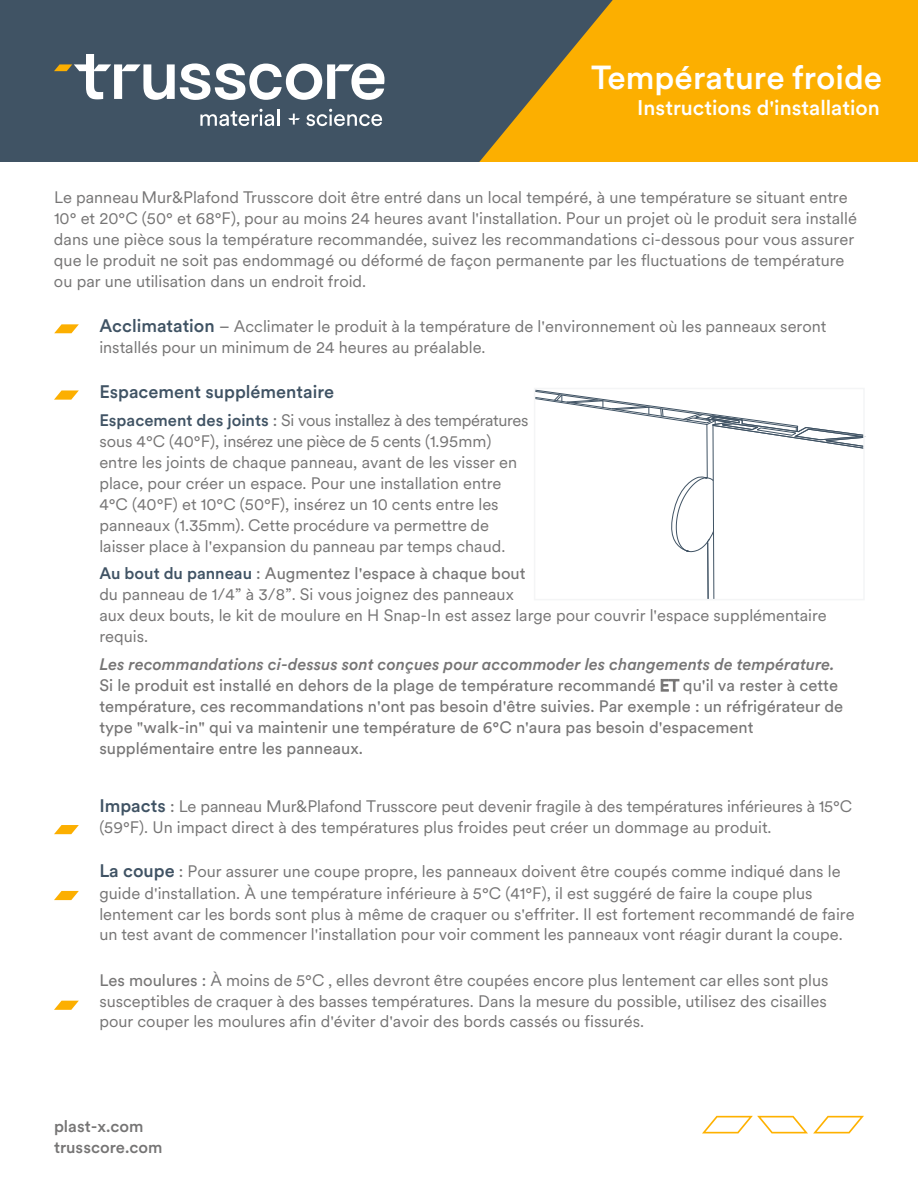
<style>
.page{position:relative;width:918px;height:1188px;background:#fff}
.page>*{position:absolute;margin:0;border:0;box-sizing:border-box;transform-origin:0 0}
.t1{font:500 33px "Circular XX";color:#fff}
.t2{font:500 21px "Circular XX";color:#fff}
.t3{font:500 18px "Circular XX";color:#405364}
.t4{font:16.5px/21px "Circular XX";color:#767575}
.t5{font:16.5px/21px "Circular XX";color:#767575}
.t6{font:500 16.5px/20.9px "Circular XX";color:#767575}
.s1{font-weight:500;font-size:18px;color:#405364}
.s2{font-style:inherit}
.s3{font-weight:500;color:#405364}
.s4{font-weight:500;font-style:italic}
</style>
<div class="page">
<div style="left:0;top:0;width:918px;height:162px;background:#405364"></div>
<svg style="left:54px;top:54px;width:330px;height:46px"></svg>
<svg style="left:200px;top:109px;width:79px;height:17px"></svg>
<svg style="left:306px;top:109px;width:76px;height:17px"></svg>
<svg style="left:288px;top:114px;width:12px;height:11px"></svg>
<svg style="left:479px;top:0;width:439px;height:162px;fill:#fcaf00"></svg>
<svg style="left:54px;top:324px;width:25px;height:9px"></svg>
<svg style="left:54px;top:390px;width:25px;height:10px"></svg>
<svg style="left:54px;top:825px;width:25px;height:9px"></svg>
<svg style="left:54px;top:891px;width:25px;height:9px"></svg>
<svg style="left:54px;top:1001px;width:25px;height:9px"></svg>
<svg style="left:702px;top:1116px;width:162px;height:17px"></svg>
<svg style="left:537px;top:391px;width:325px;height:206px"></svg>
<div style="left:534px;top:388px;width:331px;height:212px;border:2px solid #f4f5f6"></div>
<p class="t1" style="left:591px;top:55px;width:293px">Température froide</p>
<p class="t2" style="left:637px;top:93px;width:244px">Instructions d'installation</p>
<p class="t4" style="left:54px;top:186px;width:804px">Le panneau Mur&amp;Plafond Trusscore doit être entré dans un local tempéré, à une température se situant entre 10° et 20°C (50° et 68°F), pour au moins 24 heures avant l'installation. Pour un projet où le produit sera installé dans une pièce sous la température recommandée, suivez les recommandations ci-dessous pour vous assurer que le produit ne soit pas endommagé ou déformé de façon permanente par les fluctuations de température ou par une utilisation dans un endroit froid.</p>
<p class="t4" style="left:99px;top:315px;width:729px"><span class="s1">Acclimatation</span> <span class="s2">–</span> Acclimater le produit à la température de l'environnement où les panneaux seront installés pour un minimum de 24 heures au préalable.</p>
<p class="t3" style="left:99px;top:379px;width:236px">Espacement supplémentaire</p>
<p class="t4" style="left:99px;top:409px;width:431px"><span class="s3">Espacement des joints</span> <span class="s2">:</span> Si vous installez à des températures sous 4°C (40°F), insérez une pièce de 5 cents (1.95mm) entre les joints de chaque panneau, avant de les visser en place, pour créer un espace. Pour une installation entre 4°C (40°F) et 10°C (50°F), insérez un 10 cents entre les panneaux (1.35mm). Cette procédure va permettre de laisser place à l'expansion du panneau par temps chaud.</p>
<p class="t4" style="left:99px;top:562px;width:729px"><span class="s3">Au bout du panneau</span> <span class="s2">: Augmentez l'espace à chaque bout<br></span>du panneau de 1/4” à 3/8”. Si vous joignez des panneaux<br>aux deux bouts, le kit de moulure en H Snap-In est assez large pour couvrir l'espace supplémentaire requis.</p>
<p class="t5" style="left:99px;top:653px;width:745px"><span class="s4">Les recommandations ci-dessus sont conçues pour accommoder les changements de température.<br></span>Si le produit est installé en dehors de la plage de température recommandé ET qu'il va rester à cette température, ces recommandations n'ont pas besoin d'être suivies. Par exemple : un réfrigérateur de type "walk-in" qui va maintenir une température de 6°C n'aura pas besoin d'espacement supplémentaire entre les panneaux.</p>
<p class="t4" style="left:99px;top:795px;width:754px"><span class="s1">Impacts</span> <span class="s2">:</span> Le panneau Mur&amp;Plafond Trusscore peut devenir fragile à des températures inférieures à 15°C (59°F). Un impact direct à des températures plus froides peut créer un dommage au produit.</p>
<p class="t4" style="left:99px;top:860px;width:757px"><span class="s1">La coupe</span> <span class="s2">:</span> Pour assurer une coupe propre, les panneaux doivent être coupés comme indiqué dans le guide d'installation. À une température inférieure à 5°C (41°F), il est suggéré de faire la coupe plus lentement car les bords sont plus à même de craquer ou s'effriter. Il est fortement recommandé de faire un test avant de commencer l'installation pour voir comment les panneaux vont réagir durant la coupe.</p>
<p class="t4" style="left:99px;top:969px;width:731px;text-align:justify"><span class="s2">Les moulures :</span> À moins de 5°C , elles devront être coupées encore plus lentement car elles sont plus susceptibles de craquer à des basses températures. Dans la mesure du possible, utilisez des cisailles pour couper les moulures afin d'éviter d'avoir des bords cassés ou fissurés.</p>
<p class="t6" style="left:54px;top:1115px;width:110px">plast-x.com trusscore.com</p>
</div>
